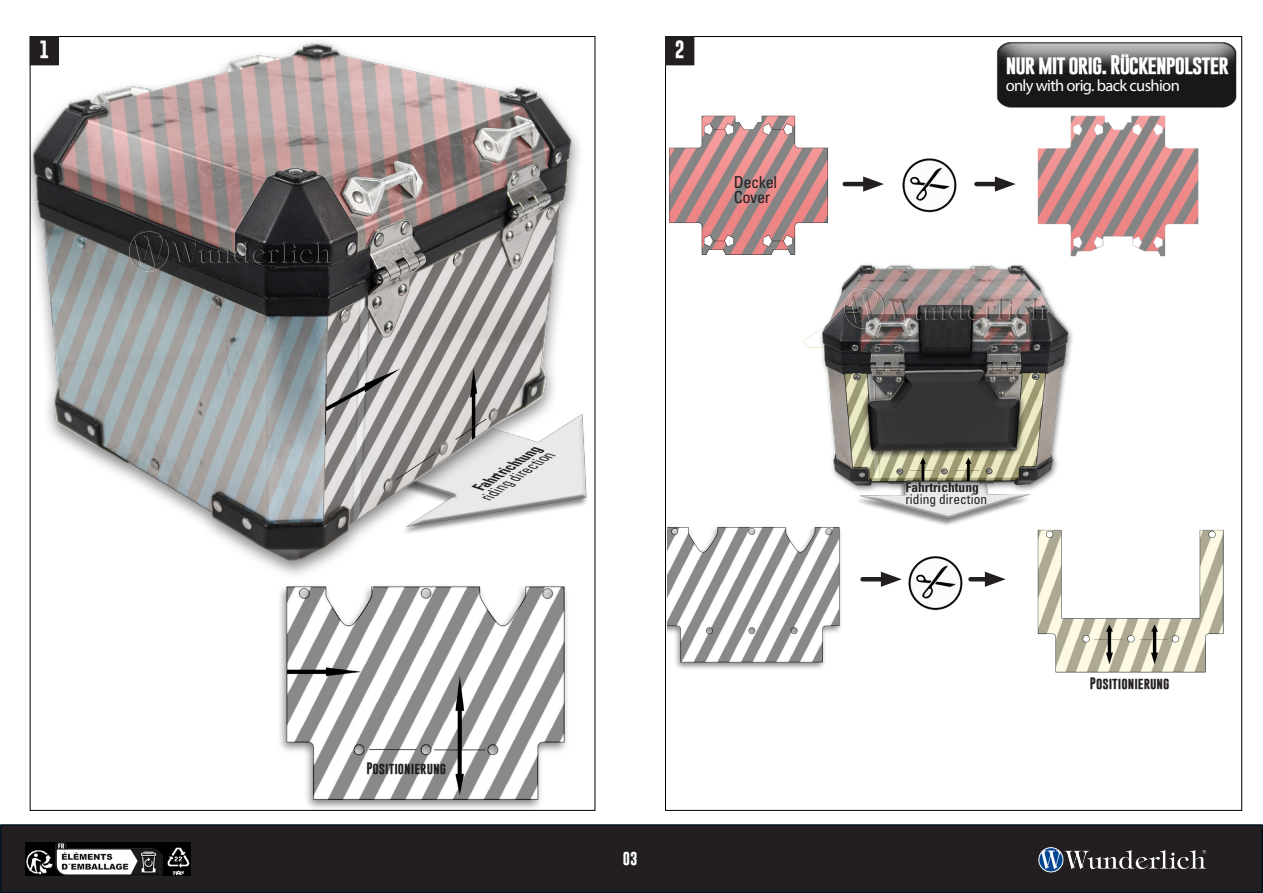
<style>
.page{position:relative;width:1263px;height:893px;background:#fff}
.page>*{position:absolute;margin:0;border:0;box-sizing:border-box;transform-origin:0 0}
.BU{font:700 19.5px "Gobold";letter-spacing:-.05em;color:#fff}
.t1{font:700 18px "Gobold";color:#fff}
.BU-2{font:16.5px "Myriad Pro";letter-spacing:-.04em;color:#fff}
.BU-3{font:condensed 16.5px "Univers LT Std";letter-spacing:-.03em;color:#231f20}
.BU-4{font:italic condensed 13.5px "Univers LT Std";color:#231f20}
.BU-5{font:condensed 13.5px "Univers LT Std";letter-spacing:-.005em;color:#231f20}
.BU-6{font:italic 700 condensed 13.5px "Univers LT Std";color:#231f20}
.BU-7{font:700 condensed 13.5px "Univers LT Std";letter-spacing:-.005em;color:#231f20}
.t2{font:700 13.5px "Gobold";color:#fff}
.BU-8{font:700 12px "Gobold";color:#231f20}
</style>
<div class="page">
<img style="left:32px;top:42px;width:555px;height:767px">
<img style="left:996px;top:42px;width:247px;height:71px">
<div style="left:1px;top:825px;width:1261px;height:67px;background:#231f20"></div>
<div style="left:0;top:824px;width:1263px;height:69px;border:2px solid #011622"></div>
<img style="left:26px;top:842px;width:164px;height:34px">
<img style="left:1035px;top:824px;width:217px;height:69px">
<img style="left:668px;top:113px;width:575px;height:573px">
<img style="left:130px;top:231px;width:206px;height:40px">
<img style="left:844px;top:288px;width:206px;height:41px">
<div style="left:30px;top:37px;width:28px;height:28px;background:#231f20"></div>
<div style="left:30px;top:36px;width:29px;height:29px;border:1px solid #231f20"></div>
<div style="left:666px;top:37px;width:28px;height:28px;background:#231f20"></div>
<div style="left:665px;top:36px;width:29px;height:29px;border:1px solid #231f20"></div>
<hr style="left:862px;top:577px;width:27px;height:4px;background:#231f20">
<svg style="left:881px;top:572px;width:21px;height:15px"></svg>
<hr style="left:970px;top:577px;width:23px;height:4px;background:#231f20">
<svg style="left:985px;top:572px;width:21px;height:15px"></svg>
<hr style="left:845px;top:182px;width:26px;height:4px;background:#231f20">
<svg style="left:863px;top:176px;width:21px;height:16px"></svg>
<hr style="left:976px;top:182px;width:27px;height:4px;background:#231f20">
<svg style="left:995px;top:176px;width:21px;height:16px"></svg>
<p class="t1" style="left:39px;top:38px;width:11px">1</p>
<p class="t1" style="left:675px;top:38px;width:11px">2</p>
<p class="BU-3" style="left:734px;top:172px;width:45px">Deckel</p>
<p class="BU-3" style="left:734px;top:187px;width:38px">Cover</p>
<p class="BU-6" style="left:475px;top:481px;width:75px;rotate:-35deg">Fahrtrichtung</p>
<p class="BU-4" style="left:482px;top:490px;width:83px;rotate:-35deg">riding direction</p>
<p class="BU-8" style="left:366px;top:760px;width:81px">Positionierung</p>
<p class="t2" style="left:623px;top:850px;width:16px">03</p>
<p class="BU" style="left:1006px;top:52px;width:225px">nur mit orig. Rückenpolster</p>
<p class="BU-2" style="left:1006px;top:75px;width:176px">only with orig. back cushion</p>
<p class="BU-7" style="left:905px;top:479px;width:75px">Fahrtrichtung</p>
<p class="BU-5" style="left:905px;top:491px;width:83px">riding direction</p>
<p class="BU-8" style="left:1090px;top:675px;width:81px">Positionierung</p>
</div>
